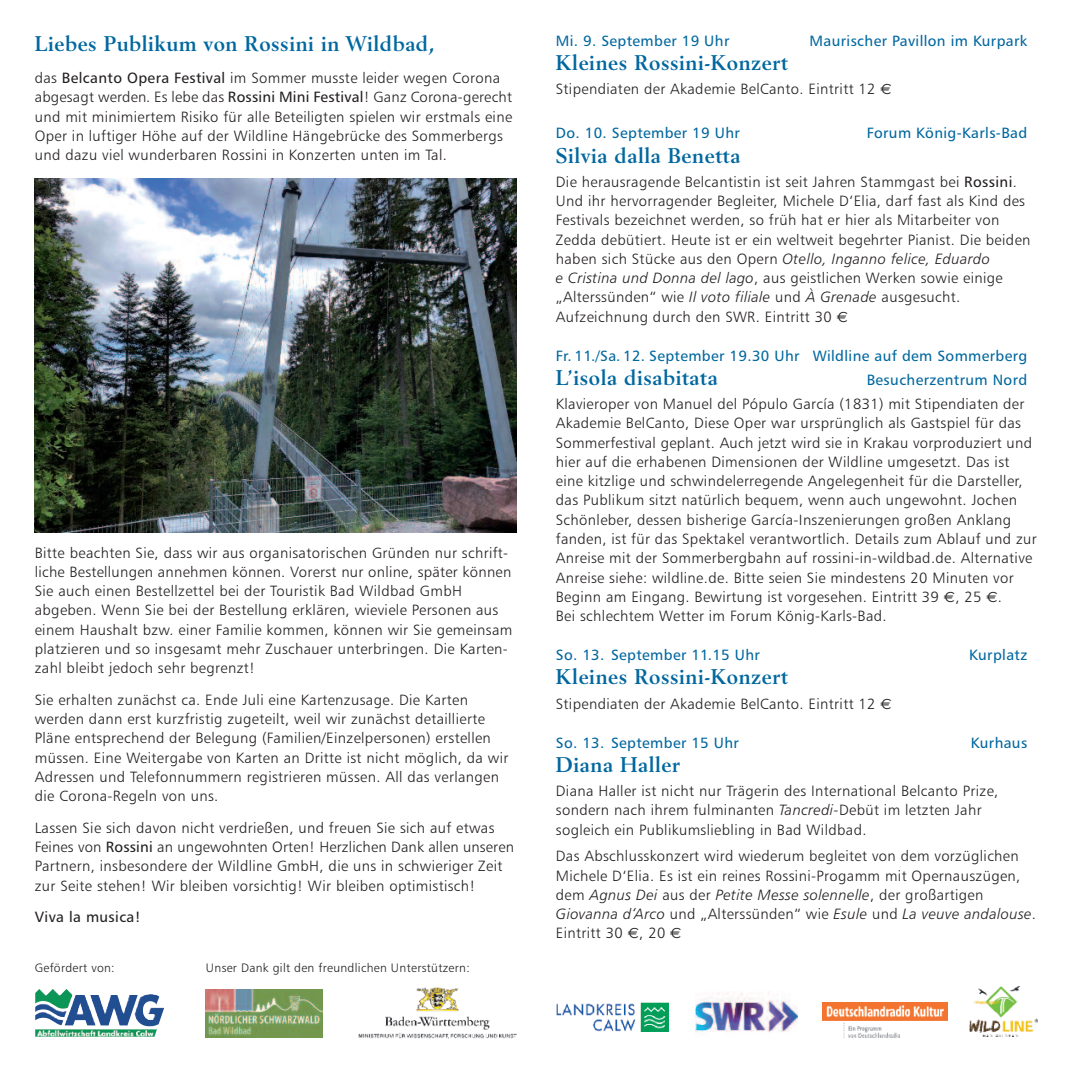
<style>
.page{position:relative;width:1072px;height:1072px;background:#fff}
.page>*{position:absolute;margin:0;border:0;box-sizing:border-box;transform-origin:0 0}
.t1{font:700 21px "Berling LT Std";letter-spacing:.025em;color:#00679f}
.t2{font:14.88px/19.2px "Humanist 777 BT Light B";letter-spacing:.025em;color:#231f20}
.t3{font:14.88px "Humanist 777 BT Roman B";letter-spacing:.025em;color:#00679f}
.t4{font:14.88px/19.2px "Humanist 777 BT Light Italic B";letter-spacing:.025em;color:#231f20}
.t5{font:14.88px "Humanist 777 BT Roman B";letter-spacing:.025em;color:#231f20}
.t6{font:12.25px "Humanist 777 BT Light B";letter-spacing:.025em;color:#231f20}
.s1{font-family:"Humanist 777 BT Roman B"}
.s2{font-family:"Euro Sans"}
.s3{font-family:"Humanist 777 BT Light B"}
.s4{font-family:"Humanist 777 BT Light Italic B"}
</style>
<div class="page">
<img style="left:358px;top:987px;width:158px;height:51px">
<img style="left:39px;top:989px;width:24px;height:6px">
<img style="left:822px;top:1002px;width:125px;height:35px">
<img style="left:695px;top:991px;width:102px;height:41px">
<img style="left:556px;top:1002px;width:112px;height:29px">
<img style="left:206px;top:989px;width:116px;height:48px">
<img style="left:969px;top:986px;width:68px;height:50px">
<img style="left:35px;top:179px;width:481px;height:353px">
<h1 class="t1" style="left:35px;top:35px;width:401px">Liebes Publikum von Rossini in Wildbad,</h1>
<p class="t2" style="left:35px;top:69px;width:479px">das <span class="s1">Belcanto Opera Festival</span> im Sommer musste leider wegen Corona abgesagt werden. Es lebe das <span class="s1">Rossini Mini Festival</span>! Ganz Corona-gerecht und mit minimiertem Risiko für alle Beteiligten spielen wir erstmals eine Oper in luftiger Höhe auf der Wildline Hängebrücke des Sommerbergs und dazu viel wunderbaren Rossini in Konzerten unten im Tal.</p>
<p class="t2" style="left:35px;top:544px;width:479px">Bitte beachten Sie, dass wir aus organisatorischen Gründen nur schrift&shy;liche Bestellungen annehmen können. Vorerst nur online, später können Sie auch einen Bestellzettel bei der Touristik Bad Wildbad GmbH abgeben. Wenn Sie bei der Bestellung erklären, wieviele Personen aus einem Haushalt bzw. einer Familie kommen, können wir Sie gemeinsam platzieren und so insgesamt mehr Zuschauer unterbringen. Die Karten&shy;zahl bleibt jedoch sehr begrenzt!</p>
<p class="t2" style="left:35px;top:691px;width:475px">Sie erhalten zunächst ca. Ende Juli eine Kartenzusage. Die Karten werden dann erst kurzfristig zugeteilt, weil wir zunächst detaillierte Pläne entsprechend der Belegung (Familien/Einzelpersonen) erstellen müssen. Eine Weitergabe von Karten an Dritte ist nicht möglich, da wir Adressen und Telefonnummern registrieren müssen. All das verlangen die Corona-Regeln von uns.</p>
<p class="t2" style="left:35px;top:819px;width:480px">Lassen Sie sich davon nicht verdrießen, und freuen Sie sich auf etwas Feines von <span class="s1">Rossini</span> an ungewohnten Orten! Herzlichen Dank allen unseren Partnern, insbesondere der Wildline GmbH, die uns in schwieriger Zeit zur Seite stehen! Wir bleiben vorsichtig! Wir bleiben optimistisch!</p>
<p class="t5" style="left:35px;top:911px;width:107px">Viva la musica!</p>
<p class="t6" style="left:35px;top:962px;width:81px">Gefördert von:</p>
<p class="t6" style="left:206px;top:962px;width:265px">Unser Dank gilt den freundlichen Unterstützern:</p>
<p class="t3" style="left:556px;top:35px;width:175px">Mi. 9. September 19 Uhr</p>
<p class="t3" style="left:809px;top:35px;width:219px">Maurischer Pavillon im Kurpark</p>
<h1 class="t1" style="left:556px;top:54px;width:234px">Kleines Rossini-Konzert</h1>
<p class="t2" style="left:556px;top:81px;width:337px">Stipendiaten der Akademie BelCanto. Eintritt 12 <span class="s2">€</span></p>
<p class="t3" style="left:556px;top:127px;width:185px">Do. 10. September 19 Uhr</p>
<p class="t3" style="left:867px;top:127px;width:162px">Forum König-Karls-Bad</p>
<h1 class="t1" style="left:556px;top:147px;width:186px">Silvia dalla Benetta</h1>
<p class="t2" style="left:556px;top:173px;width:476px">Die herausragende Belcantistin ist seit Jahren Stammgast bei <span class="s1">Rossini</span>.<br>Und ihr hervorragender Begleiter, Michele D‘Elia, darf fast als Kind des Festivals bezeichnet werden, so früh hat er hier als Mitarbeiter von Zedda debütiert. Heute ist er ein weltweit begehrter Pianist. Die beiden</p>
<p class="t4" style="left:556px;top:250px;width:435px"><span class="s3">haben sich Stücke aus den Opern</span> Otello, Inganno felice, Eduardo</p>
<p class="t2" style="left:556px;top:269px;width:448px"><span class="s4">e Cristina und Donna del lago</span>, aus geistlichen Werken sowie einige „Alterssünden“ wie <span class="s4">Il voto filiale</span> und <span class="s4">À Grenade</span> ausgesucht.<br>Aufzeichnung durch den SWR. Eintritt 30 <span class="s2">€</span></p>
<p class="t3" style="left:556px;top:349px;width:473px">Fr. 11./Sa. 12. September 19.30 Uhr Wildline auf dem Sommerberg</p>
<h1 class="t1" style="left:556px;top:369px;width:163px">L’isola disabitata</h1>
<p class="t3" style="left:866px;top:374px;width:162px">Besucherzentrum Nord</p>
<p class="t2" style="left:556px;top:395px;width:482px">Klavieroper von Manuel del Pópulo García (1831) mit Stipendiaten der Akademie BelCanto, Diese Oper war ursprünglich als Gastspiel für das Sommerfestival geplant. Auch jetzt wird sie in Krakau vorproduziert und hier auf die erhabenen Dimensionen der Wildline umgesetzt. Das ist eine kitzlige und schwindelerregende Angelegenheit für die Darsteller, das Publikum sitzt natürlich bequem, wenn auch ungewohnt. Jochen Schönleber, dessen bisherige García-Inszenierungen großen Anklang fanden, ist für das Spektakel verantwortlich. Details zum Ablauf und zur Anreise mit der Sommerbergbahn auf rossini-in-wildbad.de. Alternative Anreise siehe: wildline.de. Bitte seien Sie mindestens 20 Minuten vor Beginn am Eingang. Bewirtung ist vorgesehen. Eintritt 39 <span class="s2">€</span>, 25 <span class="s2">€</span>.<br>Bei schlechtem Wetter im Forum König-Karls-Bad.</p>
<p class="t3" style="left:556px;top:649px;width:206px">So. 13. September 11.15 Uhr</p>
<p class="t3" style="left:969px;top:649px;width:59px">Kurplatz</p>
<h1 class="t1" style="left:556px;top:668px;width:234px">Kleines Rossini-Konzert</h1>
<p class="t2" style="left:556px;top:695px;width:337px">Stipendiaten der Akademie BelCanto. Eintritt 12 <span class="s2">€</span></p>
<p class="t3" style="left:556px;top:736px;width:185px">So. 13. September 15 Uhr</p>
<p class="t3" style="left:971px;top:736px;width:58px">Kurhaus</p>
<h1 class="t1" style="left:556px;top:756px;width:126px">Diana Haller</h1>
<p class="t2" style="left:556px;top:782px;width:444px">Diana Haller ist nicht nur Trägerin des International Belcanto Prize, sondern nach ihrem fulminanten <span class="s4">Tancredi</span>-Debüt im letzten Jahr sogleich ein Publikumsliebling in Bad Wildbad.</p>
<p class="t2" style="left:556px;top:847px;width:466px">Das Abschlusskonzert wird wiederum begleitet von dem vorzüglichen<br>Michele D‘Elia. Es ist ein reines Rossini-Progamm mit Opernauszügen,</p>
<p class="t4" style="left:556px;top:886px;width:482px"><span class="s3">dem</span> Agnus Dei <span class="s3">aus der</span> Petite Messe solennelle<span class="s3">, der großartigen<br></span>Giovanna d‘Arco <span class="s3">und „Alterssünden“ wie</span> Esule <span class="s3">und</span> La veuve andalouse<span class="s3">.</span></p>
<p class="t2" style="left:556px;top:924px;width:127px">Eintritt 30 <span class="s2">€</span>, 20 <span class="s2">€</span></p>
</div>
